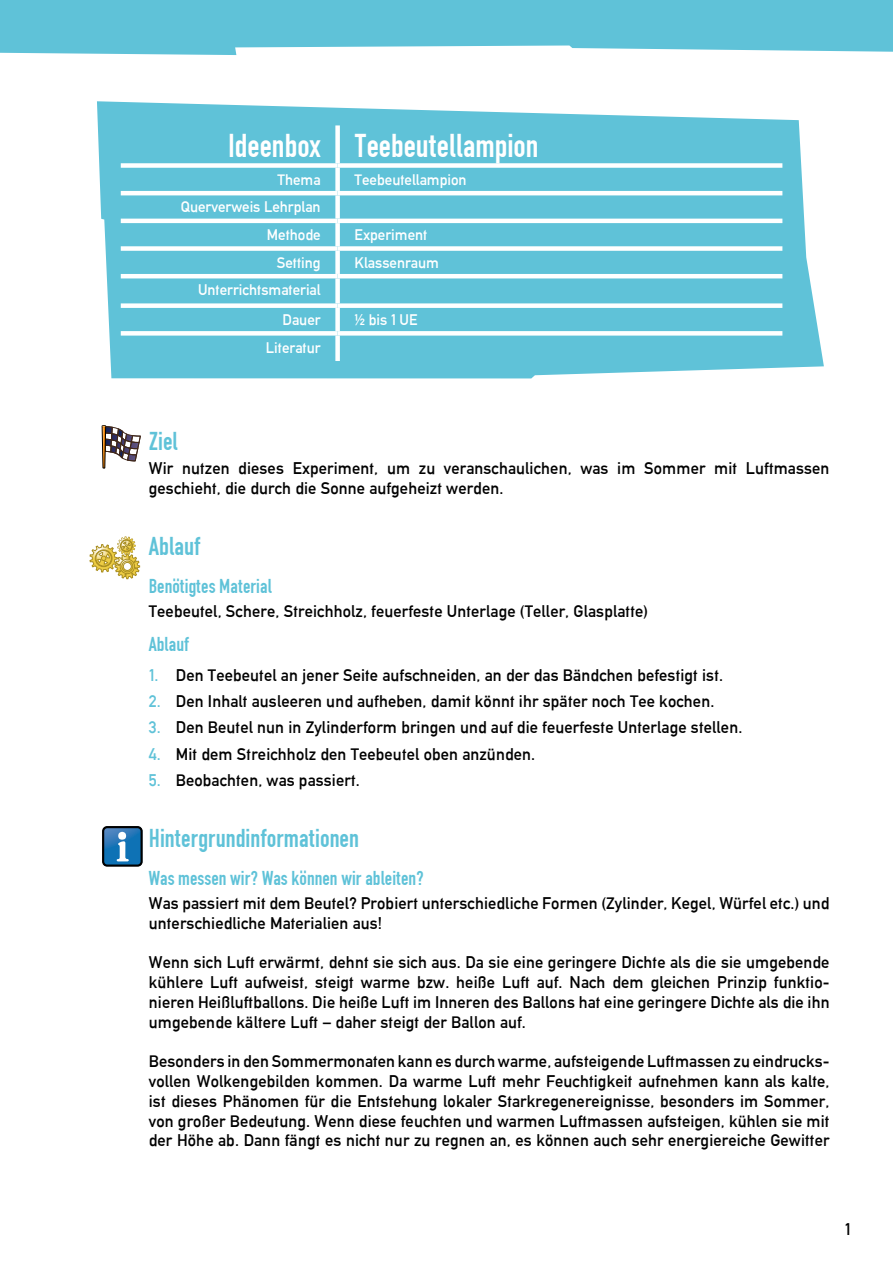
<style>
.page{position:relative;width:893px;height:1263px;background:#fff}
.page>*{position:absolute;margin:0;border:0;box-sizing:border-box;transform-origin:0 0}
.t1{font:34.5px "DIN 1451 Engschrift Regular";color:#fff}
.t2{font:27px "DIN 1451 Engschrift Regular";color:#5fc2d8}
.t3{font:21px "DIN 1451 Engschrift Regular";color:#5fc2d8}
.t4{font:16.5px/19.8px "Alte DIN1451 Mittelschrift";letter-spacing:.01em;color:#000}
.t5{font:15px/27.8px "Alte DIN1451 Mittelschrift";color:#fff;text-align:right}
.s1{color:#5fc2d8}
</style>
<div class="page">
<svg style="left:0;top:0;width:893px;height:55px;background:#6ec7db"></svg>
<svg style="left:97px;top:101px;width:727px;height:277px;background:#6dc7db"></svg>
<div style="left:335px;top:125px;width:5px;height:38px;background:#fff"></div>
<div style="left:121px;top:163px;width:217px;height:5px;background:#fff"></div>
<div style="left:338px;top:163px;width:444px;height:5px;background:#fff"></div>
<div style="left:335px;top:168px;width:5px;height:23px;background:#fff"></div>
<hr style="left:121px;top:191px;width:217px;height:4px;background:#fff">
<hr style="left:338px;top:191px;width:444px;height:4px;background:#fff">
<div style="left:335px;top:195px;width:5px;height:24px;background:#fff"></div>
<hr style="left:121px;top:219px;width:217px;height:4px;background:#fff">
<hr style="left:338px;top:219px;width:444px;height:4px;background:#fff">
<div style="left:335px;top:223px;width:5px;height:23px;background:#fff"></div>
<div style="left:121px;top:246px;width:217px;height:5px;background:#fff"></div>
<div style="left:338px;top:246px;width:444px;height:5px;background:#fff"></div>
<div style="left:335px;top:251px;width:5px;height:23px;background:#fff"></div>
<hr style="left:121px;top:274px;width:217px;height:4px;background:#fff">
<hr style="left:338px;top:274px;width:444px;height:4px;background:#fff">
<div style="left:335px;top:278px;width:5px;height:25px;background:#fff"></div>
<div style="left:121px;top:303px;width:217px;height:5px;background:#fff"></div>
<div style="left:338px;top:303px;width:444px;height:5px;background:#fff"></div>
<div style="left:335px;top:308px;width:5px;height:23px;background:#fff"></div>
<div style="left:121px;top:331px;width:217px;height:5px;background:#fff"></div>
<div style="left:338px;top:331px;width:444px;height:5px;background:#fff"></div>
<div style="left:335px;top:336px;width:5px;height:25px;background:#fff"></div>
<svg style="left:102px;top:425px;width:39px;height:44px"></svg>
<svg style="left:89px;top:536px;width:51px;height:43px"></svg>
<div style="left:102px;top:826px;width:41px;height:41px;border:2px solid #000;border-radius:4px"></div>
<svg style="left:103px;top:826px;width:39px;height:40px;background:#2d6fa0"></svg>
<div style="left:118px;top:832px;width:8px;height:8px;background:#fff;border-radius:50%"></div>
<h1 class="t1" style="left:228px;top:126px;width:312px">Ideenbox Teebeutellampion</h1>
<p class="t5" style="left:278px;top:165px;width:45px">Thema</p>
<p class="t5" style="left:355px;top:165px;width:114px">Teebeutellampion</p>
<p class="t5" style="left:181px;top:193px;width:141px">Querverweis Lehrplan<br>Methode</p>
<p class="t5" style="left:355px;top:221px;width:74px">Experiment</p>
<p class="t5" style="left:277px;top:248px;width:45px">Setting</p>
<p class="t5" style="left:355px;top:248px;width:86px">Klassenraum</p>
<p class="t5" style="left:198px;top:275px;width:124px;line-height:29.4px">Unterrichtsmaterial<br>Dauer</p>
<p class="t5" style="left:355px;top:306px;width:64px">½ bis 1 UE</p>
<p class="t5" style="left:266px;top:333px;width:56px">Literatur</p>
<h2 class="t2" style="left:149px;top:425px;width:31px">Ziel</h2>
<p class="t4" style="left:149px;top:458px;width:682px">Wir nutzen dieses Experiment, um zu veranschaulichen, was im Sommer mit Luftmassen geschieht, die durch die Sonne aufgeheizt werden.</p>
<h2 class="t2" style="left:149px;top:530px;width:53px">Ablauf</h2>
<p class="t3" style="left:149px;top:574px;width:125px">Benötigtes Material</p>
<p class="t4" style="left:149px;top:601px;width:501px">Teebeutel, Schere, Streichholz, feuerfeste Unterlage (Teller, Glasplatte)</p>
<p class="t3" style="left:149px;top:631px;width:42px">Ablauf</p>
<p class="t4" style="left:149px;top:665px;width:576px"><span class="s1">1.</span> Den Teebeutel an jener Seite aufschneiden, an der das Bändchen befestigt ist.</p>
<p class="t4" style="left:149px;top:691px;width:567px"><span class="s1">2.</span> Den Inhalt ausleeren und aufheben, damit könnt ihr später noch Tee kochen.</p>
<p class="t4" style="left:149px;top:717px;width:595px"><span class="s1">3.</span> Den Beutel nun in Zylinderform bringen und auf die feuerfeste Unterlage stellen.</p>
<p class="t4" style="left:149px;top:744px;width:388px"><span class="s1">4.</span> Mit dem Streichholz den Teebeutel oben anzünden.</p>
<p class="t4" style="left:149px;top:770px;width:212px"><span class="s1">5.</span> Beobachten, was passiert.</p>
<h2 class="t2" style="left:149px;top:822px;width:212px">Hintergrundinformationen</h2>
<p class="t3" style="left:149px;top:866px;width:277px">Was messen wir? Was können wir ableiten?</p>
<p class="t4" style="left:149px;top:893px;width:682px">Was passiert mit dem Beutel? Probiert unterschiedliche Formen (Zylinder, Kegel, Würfel etc.) und unterschiedliche Materialien aus!</p>
<p class="t4" style="left:149px;top:952px;width:682px;text-align:justify">Wenn sich Luft erwärmt, dehnt sie sich aus. Da sie eine geringere Dichte als die sie umgebende kühlere Luft aufweist, steigt warme bzw. heiße Luft auf. Nach dem gleichen Prinzip funktio&shy;nieren Heißluftballons. Die heiße Luft im Inneren des Ballons hat eine geringere Dichte als die ihn umgebende kältere Luft – daher steigt der Ballon auf.</p>
<p class="t4" style="left:149px;top:1051px;width:682px;text-align:justify">Besonders in den Sommermonaten kann es durch warme, aufsteigende Luftmassen zu eindrucks&shy;vollen Wolkengebilden kommen. Da warme Luft mehr Feuchtigkeit aufnehmen kann als kalte, ist dieses Phänomen für die Entstehung lokaler Starkregenereignisse, besonders im Sommer, von großer Bedeutung. Wenn diese feuchten und warmen Luftmassen aufsteigen, kühlen sie mit der Höhe ab. Dann fängt es nicht nur zu regnen an, es können auch sehr energiereiche Gewitter</p>
<p class="t4" style="left:845px;top:1218px;width:7px">1</p>
</div>
